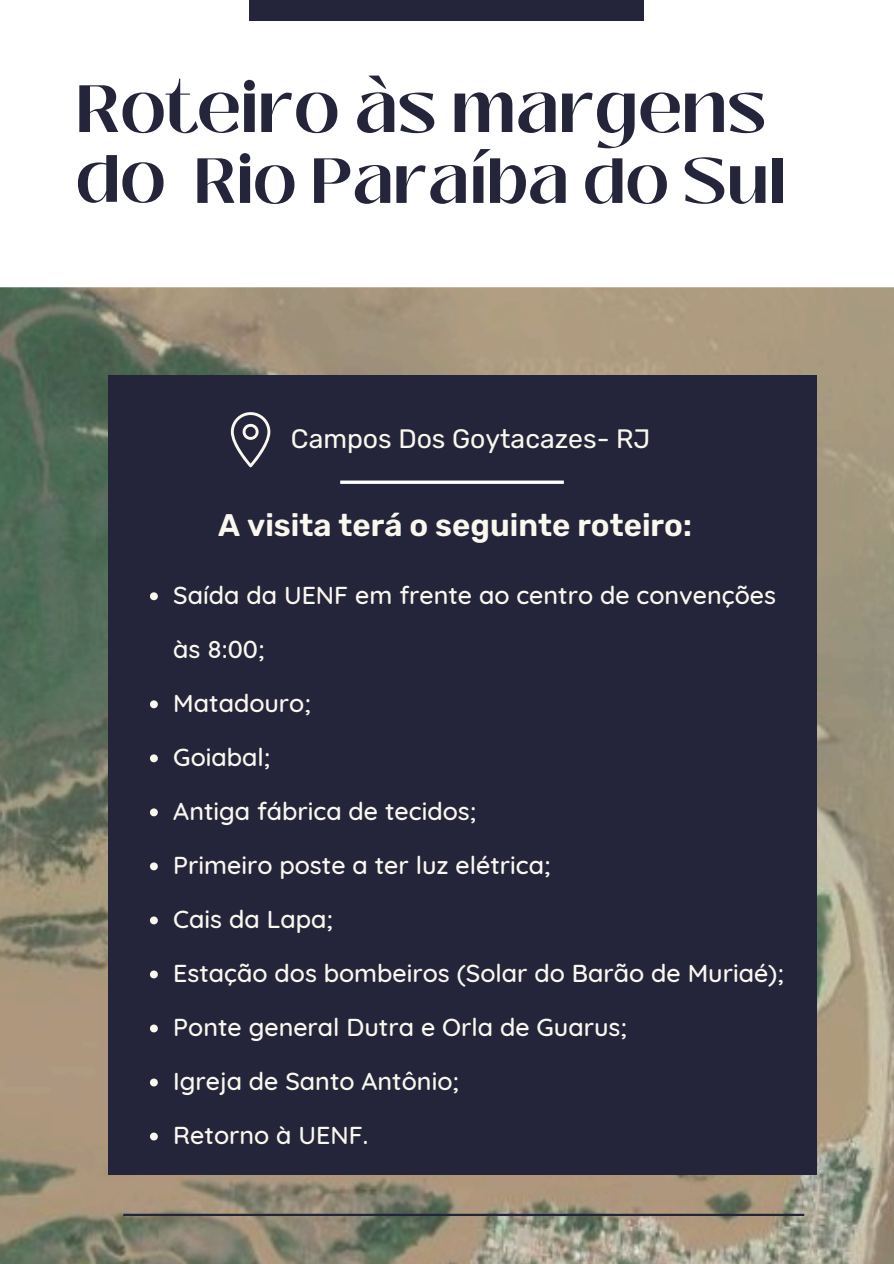
<style>
.page{position:relative;width:894px;height:1264px;background:#fff}
.page>*{position:absolute;margin:0;border:0;box-sizing:border-box;transform-origin:0 0}
.t1{font:700 66.45px "Black Mango";color:#24253a}
.t2{font:700 63.45px "Black Mango";color:#24253a}
.t3{font:600 31.2px "Rubik";color:#faf7ef}
.t4{font:26.55px "Rubik";color:#faf7ef}
.t5{font:500 25.05px/54px "Quicksand";color:#faf7ef}
.s1{font-size:66.45px}
</style>
<div class="page">
<img style="left:0;top:287px;width:893px;height:976px">
<div style="left:108px;top:375px;width:708px;height:799px;background:#24253a"></div>
<div style="left:249px;top:0;width:395px;height:21px;background:#24253a"></div>
<svg style="left:340px;top:480px;width:223px;height:4px"></svg>
<hr style="left:123px;top:1213px;width:681px;height:2px;background:#24253a">
<svg style="left:231px;top:412px;width:39px;height:55px"></svg>
<svg style="left:150px;top:592px;width:8px;height:8px"></svg>
<svg style="left:150px;top:700px;width:8px;height:8px"></svg>
<svg style="left:150px;top:754px;width:8px;height:8px"></svg>
<svg style="left:150px;top:808px;width:8px;height:8px"></svg>
<svg style="left:150px;top:862px;width:8px;height:8px"></svg>
<svg style="left:150px;top:916px;width:8px;height:8px"></svg>
<svg style="left:150px;top:970px;width:8px;height:8px"></svg>
<svg style="left:150px;top:1024px;width:8px;height:8px"></svg>
<svg style="left:150px;top:1078px;width:8px;height:8px"></svg>
<svg style="left:150px;top:1132px;width:8px;height:8px"></svg>
<h1 class="t1" style="left:76px;top:59px;width:691px">Roteiro às margens</h1>
<h1 class="t2" style="left:76px;top:133px;width:710px"><span class="s1">do</span> Rio Paraíba do Sul</h1>
<p class="t4" style="left:291px;top:423px;width:361px">Campos Dos Goytacazes- RJ</p>
<p class="t3" style="left:218px;top:507px;width:475px">A visita terá o seguinte roteiro:</p>
<p class="t5" style="left:173px;top:567px;width:604px">Saída da UENF em frente ao centro de convenções às 8:00;</p>
<p class="t5" style="left:173px;top:675px;width:139px">Matadouro;</p>
<h2 class="t5" style="left:173px;top:729px;width:98px">Goiabal;</h2>
<p class="t5" style="left:173px;top:783px;width:304px">Antiga fábrica de tecidos;</p>
<p class="t5" style="left:173px;top:837px;width:378px">Primeiro poste a ter luz elétrica;</p>
<p class="t5" style="left:173px;top:891px;width:161px">Cais da Lapa;</p>
<p class="t5" style="left:173px;top:945px;width:611px">Estação dos bombeiros (Solar do Barão de Muriaé);</p>
<p class="t5" style="left:173px;top:999px;width:455px">Ponte general Dutra e Orla de Guarus;</p>
<p class="t5" style="left:173px;top:1053px;width:287px">Igreja de Santo Antônio;</p>
<p class="t5" style="left:173px;top:1107px;width:196px">Retorno à UENF.</p>
</div>
